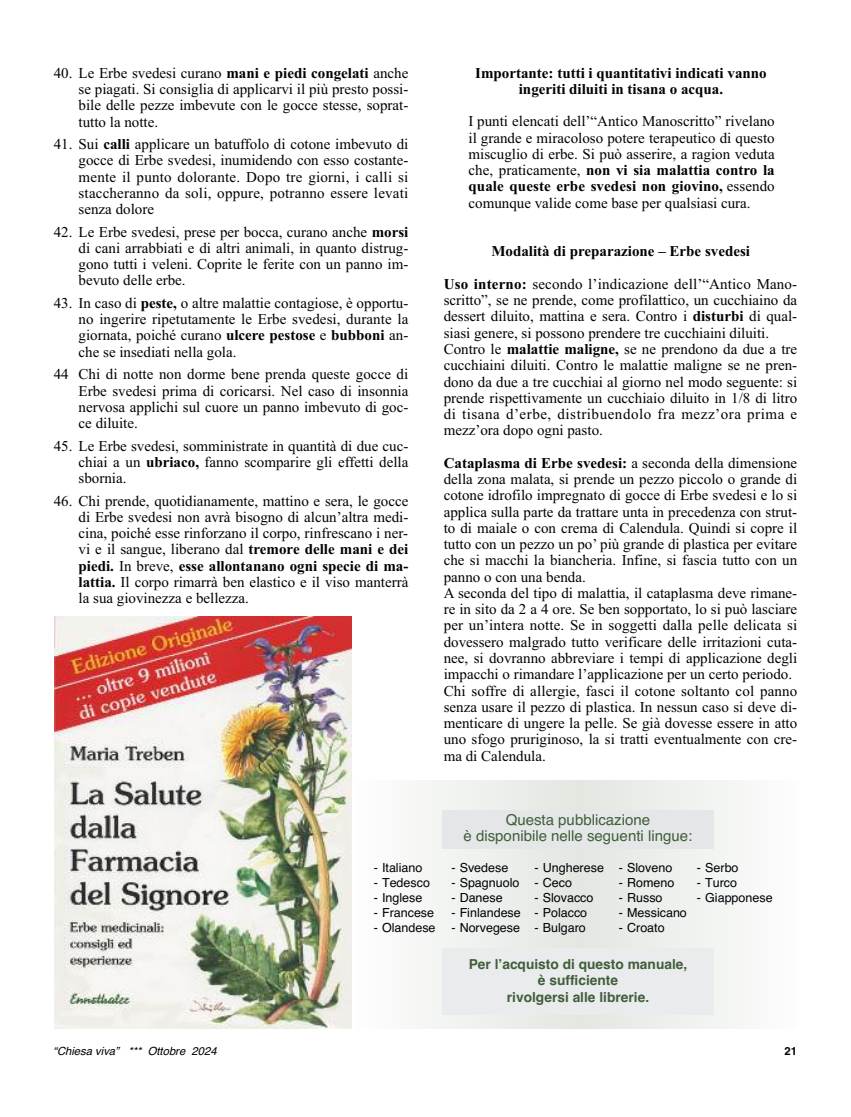
<style>
.page{position:relative;width:851px;height:1117px;background:#fff}
.page>*{position:absolute;margin:0;border:0;box-sizing:border-box;transform-origin:0 0}
.t1{font:15px/16.2px "Times New Roman";color:#000006;text-align:justify}
.t2{font:700 15px/16.2px "Times New Roman";color:#000006;text-align:center}
.t3{font:15px/16.2px "Helvetica";color:#405e39;text-align:center}
.t4{font:700 13.75px/16.2px "Helvetica";color:#405e39;text-align:center}
.t5{font:12.5px "Helvetica";color:#000006}
.t6{font:italic 11.25px "Helvetica";color:#000006}
.t7{font:700 11.25px "Helvetica";color:#000006}
.s1{font-weight:700}
.s2{font-weight:400}
</style>
<div class="page">
<div style="left:357px;top:780px;width:441px;height:248px;background:linear-gradient(to right,#f0f2ef,#eff1ee)"></div>
<div style="left:442px;top:809px;width:271px;height:39px;background:#e4e6e8"></div>
<div style="left:442px;top:947px;width:271px;height:67px;background:#eaebed"></div>
<img style="left:55px;top:616px;width:296px;height:411px">
<p class="t1" style="left:79px;top:64px;width:331px;text-indent:-25px">40. Le Erbe svedesi curano <span class="s1">mani e piedi congelati</span> anche se piagati. Si consiglia di applicarvi il più presto possi&shy;bile delle pezze imbevute con le gocce stesse, soprat&shy;tutto la notte.</p>
<p class="t1" style="left:79px;top:136px;width:331px;text-indent:-25px">41. Sui <span class="s1">calli</span> applicare un batuffolo di cotone imbevuto di gocce di Erbe svedesi, inumidendo con esso costante&shy;mente il punto dolorante. Dopo tre giorni, i calli si staccheranno da soli, oppure, potranno essere levati senza dolore</p>
<p class="t1" style="left:79px;top:223px;width:331px;text-indent:-25px">42. Le Erbe svedesi, prese per bocca, curano anche <span class="s1">morsi </span>di cani arrabbiati e di altri animali, in quanto distrug&shy;gono tutti i veleni. Coprite le ferite con un panno im&shy;bevuto delle erbe.</p>
<p class="t1" style="left:79px;top:294px;width:331px;text-indent:-25px">43. In caso di <span class="s1">peste,</span> o altre malattie contagiose, è opportu&shy;no ingerire ripetutamente le Erbe svedesi, durante la giornata, poiché curano <span class="s1">ulcere pestose</span> e <span class="s1">bubboni</span> an&shy;che se insediati nella gola.</p>
<p class="t1" style="left:79px;top:366px;width:331px;text-indent:-25px">44 Chi di notte non dorme bene prenda queste gocce di Erbe svedesi prima di coricarsi. Nel caso di insonnia nervosa applichi sul cuore un panno imbevuto di goc&shy;ce diluite.</p>
<p class="t1" style="left:79px;top:437px;width:331px;text-indent:-25px">45. Le Erbe svedesi, somministrate in quantità di due cuc&shy;chiai a un <span class="s1">ubriaco,</span> fanno scomparire gli effetti della sbornia.</p>
<p class="t1" style="left:79px;top:492px;width:331px;text-indent:-25px">46. Chi prende, quotidianamente, mattino e sera, le gocce di Erbe svedesi non avrà bisogno di alcun’altra medi&shy;cina, poiché esse rinforzano il corpo, rinfrescano i ner&shy;vi e il sangue, liberano dal <span class="s1">tremore delle mani e dei piedi.</span> In breve, <span class="s1">esse allontanano ogni specie di ma&shy;lattia.</span> Il corpo rimarrà ben elastico e il viso manterrà la sua giovinezza e bellezza.</p>
<p class="t2" style="left:475px;top:64px;width:293px">Importante: tutti i quantitativi indicati vanno ingeriti diluiti in tisana o acqua.</p>
<p class="t1" style="left:468px;top:113px;width:308px">I punti elencati dell’“Antico Manoscritto” rivelano il grande e miracoloso potere terapeutico di questo miscuglio di erbe. Si può asserire, a ragion veduta che, praticamente, <span class="s1">non vi sia malattia contro la quale queste erbe svedesi non giovino,</span> essendo comunque valide come base per qualsiasi cura.</p>
<p class="t2" style="left:443px;top:235px;width:355px;line-height:32.5px">Modalità di preparazione – Erbe svedesi<br>Uso interno: <span class="s2">secondo l’indicazione dell’“Antico Mano-</span></p>
<p class="t1" style="left:443px;top:292px;width:355px;text-align:left">scritto”, se ne prende, come profilattico, un cucchiaino da dessert diluito, mattina e sera. Contro i <span class="s1">disturbi</span> di qual&shy;siasi genere, si possono prendere tre cucchiaini diluiti.<br>Contro le <span class="s1">malattie maligne,</span> se ne prendono da due a tre cucchiaini diluiti. Contro le malattie maligne se ne pren&shy;dono da due a tre cucchiai al giorno nel modo seguente: si prende rispettivamente un cucchiaio diluito in 1/8 di litro di tisana d’erbe, distribuendolo fra mezz’ora prima e mezz’ora dopo ogni pasto.</p>
<p class="t1" style="left:443px;top:454px;width:355px;text-align:left"><span class="s1">Cataplasma di Erbe svedesi:</span> a seconda della dimensione della zona malata, si prende un pezzo piccolo o grande di cotone idrofilo impregnato di gocce di Erbe svedesi e lo si applica sulla parte da trattare unta in precedenza con strut&shy;to di maiale o con crema di Calendula. Quindi si copre il tutto con un pezzo un po’ più grande di plastica per evitare che si macchi la biancheria. Infine, si fascia tutto con un panno o con una benda.<br>A seconda del tipo di malattia, il cataplasma deve rimane&shy;re in sito da 2 a 4 ore. Se ben sopportato, lo si può lasciare per un’intera notte. Se in soggetti dalla pelle delicata si dovessero malgrado tutto verificare delle irritazioni cuta&shy;nee, si dovranno abbreviare i tempi di applicazione degli impacchi o rimandare l’applicazione per un certo periodo.<br>Chi soffre di allergie, fasci il cotone soltanto col panno senza usare il pezzo di plastica. In nessun caso si deve di&shy;menticare di ungere la pelle. Se già dovesse essere in atto uno sfogo pruriginoso, la si tratti eventualmente con cre&shy;ma di Calendula.</p>
<p class="t5" style="left:373px;top:860px;width:50px">- Italiano</p>
<p class="t5" style="left:373px;top:875px;width:58px">- Tedesco</p>
<p class="t5" style="left:373px;top:890px;width:50px">- Inglese</p>
<p class="t5" style="left:373px;top:905px;width:62px">- Francese</p>
<p class="t5" style="left:373px;top:920px;width:63px">- Olandese</p>
<p class="t3" style="left:463px;top:811px;width:230px">Questa pubblicazione<br>è disponibile nelle seguenti lingue:</p>
<p class="t5" style="left:451px;top:860px;width:58px">- Svedese</p>
<p class="t5" style="left:451px;top:875px;width:70px">- Spagnuolo</p>
<p class="t5" style="left:451px;top:890px;width:53px">- Danese</p>
<p class="t5" style="left:451px;top:905px;width:71px">- Finlandese</p>
<p class="t5" style="left:451px;top:920px;width:70px">- Norvegese</p>
<p class="t5" style="left:534px;top:860px;width:71px">- Ungherese</p>
<p class="t5" style="left:534px;top:875px;width:39px">- Ceco</p>
<p class="t5" style="left:534px;top:890px;width:61px">- Slovacco</p>
<p class="t5" style="left:534px;top:905px;width:54px">- Polacco</p>
<p class="t5" style="left:534px;top:920px;width:53px">- Bulgaro</p>
<p class="t5" style="left:618px;top:860px;width:55px">- Sloveno</p>
<p class="t5" style="left:618px;top:875px;width:57px">- Romeno</p>
<p class="t5" style="left:618px;top:890px;width:45px">- Russo</p>
<p class="t5" style="left:618px;top:905px;width:70px">- Messicano</p>
<p class="t5" style="left:618px;top:920px;width:47px">- Croato</p>
<p class="t4" style="left:468px;top:955px;width:220px">Per l’acquisto di questo manuale, è sufficiente<br>rivolgersi alle librerie.</p>
<p class="t5" style="left:696px;top:860px;width:43px">- Serbo</p>
<p class="t5" style="left:696px;top:875px;width:42px">- Turco</p>
<p class="t5" style="left:696px;top:890px;width:77px">- Giapponese</p>
<p class="t6" style="left:53px;top:1044px;width:165px">“Chiesa viva” *** Ottobre 2024</p>
<p class="t7" style="left:784px;top:1044px;width:14px">21</p>
</div>
